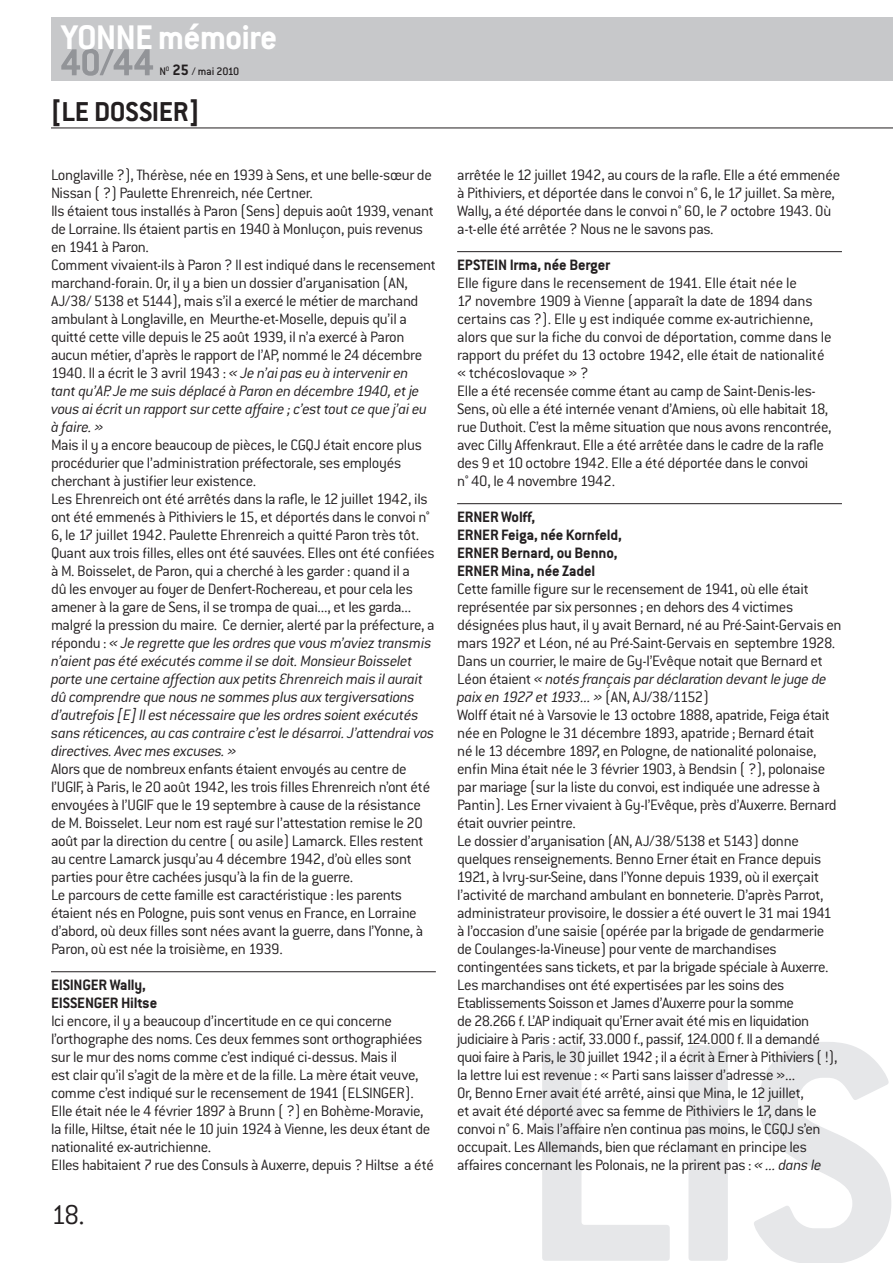
<style>
.page{position:relative;width:893px;height:1263px;background:#fff}
.page>*{position:absolute;margin:0;border:0;box-sizing:border-box;transform-origin:0 0}
.t1{font:700 37.5px "Conduit ITC";letter-spacing:-.025em;color:#fff}
.t2{font:700 30px "Conduit ITC";color:#231f20}
.t3{font:300 30px "Conduit ITC";color:#231f20}
.t4{font:300 16.5px/18px "Conduit ITC";letter-spacing:-.025em;color:#231f20}
.t5{font:700 16.5px/18px "Conduit ITC";letter-spacing:-.01em;color:#231f20}
.t6{font:500 12px "Conduit ITC";letter-spacing:-.045em;color:#231f20}
.s1{font-weight:700;font-size:16.5px}
.s2{font-style:italic}
</style>
<div class="page">
<svg style="left:542px;top:1042px;width:349px;height:221px"></svg>
<div style="left:51px;top:17px;width:842px;height:64px;background:#c7c8ca"></div>
<svg style="left:61px;top:49px;width:92px;height:27px"></svg>
<hr style="left:51px;top:128px;width:842px;height:1px;background:#231f20">
<hr style="left:51px;top:971px;width:385px;height:1px;background:#231f20">
<hr style="left:457px;top:251px;width:385px;height:1px;background:#231f20">
<hr style="left:457px;top:503px;width:385px;height:1px;background:#231f20">
<h1 class="t1" style="left:61px;top:15px;width:217px">YONNE mémoire</h1>
<p class="t6" style="left:159px;top:64px;width:81px">n<sup>o</sup> <span class="s1">25</span> / mai 2010</p>
<h2 class="t2" style="left:51px;top:94px;width:150px">[le dossier]</h2>
<p class="t4" style="left:51px;top:166px;width:386px">Longlaville ?), Thérèse, née en 1939 à Sens, et une belle-sœur de Nissan ( ?) Paulette Ehrenreich, née Certner.<br>Ils étaient tous installés à Paron (Sens) depuis août 1939, venant de Lorraine. Ils étaient partis en 1940 à Monluçon, puis revenus en 1941 à Paron.<br>Comment vivaient-ils à Paron ? Il est indiqué dans le recensement marchand-forain. Or, il y a bien un dossier d’aryanisation (AN, AJ/38/ 5138 et 5144), mais s’il a exercé le métier de marchand ambulant à Longlaville, en Meurthe-et-Moselle, depuis qu’il a quitté cette ville depuis le 25 août 1939, il n’a exercé à Paron aucun métier, d’après le rapport de l’AP, nommé le 24 décembre 1940. Il a écrit le 3 avril 1943 : <span class="s2">« Je n’ai pas eu à intervenir en tant qu’AP. Je me suis déplacé à Paron en décembre 1940, et je vous ai écrit un rapport sur cette affaire ; c’est tout ce que j’ai eu à faire. »</span></p>
<p class="t4" style="left:51px;top:436px;width:385px">Mais il y a encore beaucoup de pièces, le CGQJ était encore plus procédurier que l’administration préfectorale, ses employés cherchant à justifier leur existence.<br>Les Ehrenreich ont été arrêtés dans la rafle, le 12 juillet 1942, ils ont été emmenés à Pithiviers le 15, et déportés dans le convoi n° 6, le 17 juillet 1942. Paulette Ehrenreich a quitté Paron très tôt.<br>Quant aux trois filles, elles ont été sauvées. Elles ont été confiées à M. Boisselet, de Paron, qui a cherché à les garder : quand il a<br>dû les envoyer au foyer de Denfert-Rochereau, et pour cela les amener à la gare de Sens, il se trompa de quai..., et les garda... malgré la pression du maire. Ce dernier, alerté par la préfecture, a répondu : <span class="s2">« Je regrette que les ordres que vous m’aviez transmis n’aient pas été exécutés comme il se doit. Monsieur Boisselet porte une certaine affection aux petits Ehrenreich mais il aurait dû comprendre que nous ne sommes plus aux tergiversations d’autrefois […] Il est nécessaire que les ordres soient exécutés sans réticences, au cas contraire c’est le désarroi. J’attendrai vos directives. Avec mes excuses. »</span></p>
<p class="t4" style="left:51px;top:760px;width:381px">Alors que de nombreux enfants étaient envoyés au centre de l’UGIF, à Paris, le 20 août 1942, les trois filles Ehrenreich n’ont été envoyées à l’UGIF que le 19 septembre à cause de la résistance de M. Boisselet. Leur nom est rayé sur l’attestation remise le 20 août par la direction du centre ( ou asile) Lamarck. Elles restent au centre Lamarck jusqu’au 4 décembre 1942, d’où elles sont parties pour être cachées jusqu’à la fin de la guerre.<br>Le parcours de cette famille est caractéristique : les parents étaient nés en Pologne, puis sont venus en France, en Lorraine d’abord, où deux filles sont nées avant la guerre, dans l’Yonne, à Paron, où est née la troisième, en 1939.</p>
<p class="t5" style="left:51px;top:976px;width:108px">EISINGER Wally,<br>EISSENGER Hiltse</p>
<p class="t4" style="left:51px;top:1012px;width:385px">Ici encore, il y a beaucoup d’incertitude en ce qui concerne l’orthographe des noms. Ces deux femmes sont orthographiées sur le mur des noms comme c’est indiqué ci-dessus. Mais il<br>est clair qu’il s’agit de la mère et de la fille. La mère était veuve, comme c’est indiqué sur le recensement de 1941 (ELSINGER).<br>Elle était née le 4 février 1897 à Brunn ( ?) en Bohème-Moravie, la fille, Hiltse, était née le 10 juin 1924 à Vienne, les deux étant de nationalité ex-autrichienne.<br>Elles habitaient 7 rue des Consuls à Auxerre, depuis ? Hiltse a été</p>
<h2 class="t3" style="left:51px;top:1198px;width:35px">18.</h2>
<p class="t4" style="left:457px;top:166px;width:385px">arrêtée le 12 juillet 1942, au cours de la rafle. Elle a été emmenée à Pithiviers, et déportée dans le convoi n° 6, le 17 juillet. Sa mère, Wally, a été déportée dans le convoi n° 60, le 7 octobre 1943. Où a-t-elle été arrêtée ? Nous ne le savons pas.</p>
<p class="t5" style="left:457px;top:256px;width:155px">EPSTEIN Irma, née Berger</p>
<p class="t4" style="left:457px;top:274px;width:376px">Elle figure dans le recensement de 1941. Elle était née le<br>17 novembre 1909 à Vienne (apparaît la date de 1894 dans certains cas ?). Elle y est indiquée comme ex-autrichienne, alors que sur la fiche du convoi de déportation, comme dans le rapport du préfet du 13 octobre 1942, elle était de nationalité « tchécoslovaque » ?<br>Elle a été recensée comme étant au camp de Saint-Denis-les-Sens, où elle a été internée venant d’Amiens, où elle habitait 18, rue Duthoit. C’est la même situation que nous avons rencontrée, avec Cilly Affenkraut. Elle a été arrêtée dans le cadre de la rafle des 9 et 10 octobre 1942. Elle a été déportée dans le convoi<br>n° 40, le 4 novembre 1942.</p>
<p class="t5" style="left:457px;top:508px;width:166px">ERNER Wolff,<br>ERNER Feiga, née Kornfeld,<br>ERNER Bernard, ou Benno,<br>ERNER Mina, née Zadel</p>
<p class="t4" style="left:457px;top:580px;width:386px">Cette famille figure sur le recensement de 1941, où elle était représentée par six personnes ; en dehors des 4 victimes désignées plus haut, il y avait Bernard, né au Pré-Saint-Gervais en mars 1927 et Léon, né au Pré-Saint-Gervais en septembre 1928.<br>Dans un courrier, le maire de Gy-l’Evêque notait que Bernard et Léon étaient <span class="s2">« notés français par déclaration devant le juge de paix en 1927 et 1933... »</span> (AN, AJ/38/1152)<br>Wolff était né à Varsovie le 13 octobre 1888, apatride, Feiga était née en Pologne le 31 décembre 1893, apatride ; Bernard était<br>né le 13 décembre 1897, en Pologne, de nationalité polonaise, enfin Mina était née le 3 février 1903, à Bendsin ( ?), polonaise par mariage (sur la liste du convoi, est indiquée une adresse à Pantin). Les Erner vivaient à Gy-l’Evêque, près d’Auxerre. Bernard était ouvrier peintre.<br>Le dossier d’aryanisation (AN, AJ/38/5138 et 5143) donne quelques renseignements. Benno Erner était en France depuis 1921, à Ivry-sur-Seine, dans l’Yonne depuis 1939, où il exerçait l’activité de marchand ambulant en bonneterie. D’après Parrot, administrateur provisoire, le dossier a été ouvert le 31 mai 1941 à l’occasion d’une saisie (opérée par la brigade de gendarmerie de Coulanges-la-Vineuse) pour vente de marchandises contingentées sans tickets, et par la brigade spéciale à Auxerre.<br>Les marchandises ont été expertisées par les soins des Etablissements Soisson et James d’Auxerre pour la somme<br>de 28.266 f. L’AP indiquait qu’Erner avait été mis en liquidation judiciaire à Paris : actif, 33.000 f., passif, 124.000 f. Il a demandé quoi faire à Paris, le 30 juillet 1942 ; il a écrit à Erner à Pithiviers ( !), la lettre lui est revenue : « Parti sans laisser d’adresse »...<br>Or, Benno Erner avait été arrêté, ainsi que Mina, le 12 juillet,<br>et avait été déporté avec sa femme de Pithiviers le 17, dans le convoi n° 6. Mais l’affaire n’en continua pas moins, le CGQJ s’en occupait. Les Allemands, bien que réclamant en principe les affaires concernant les Polonais, ne la prirent pas : <span class="s2">« ... dans le</span></p>
</div>
